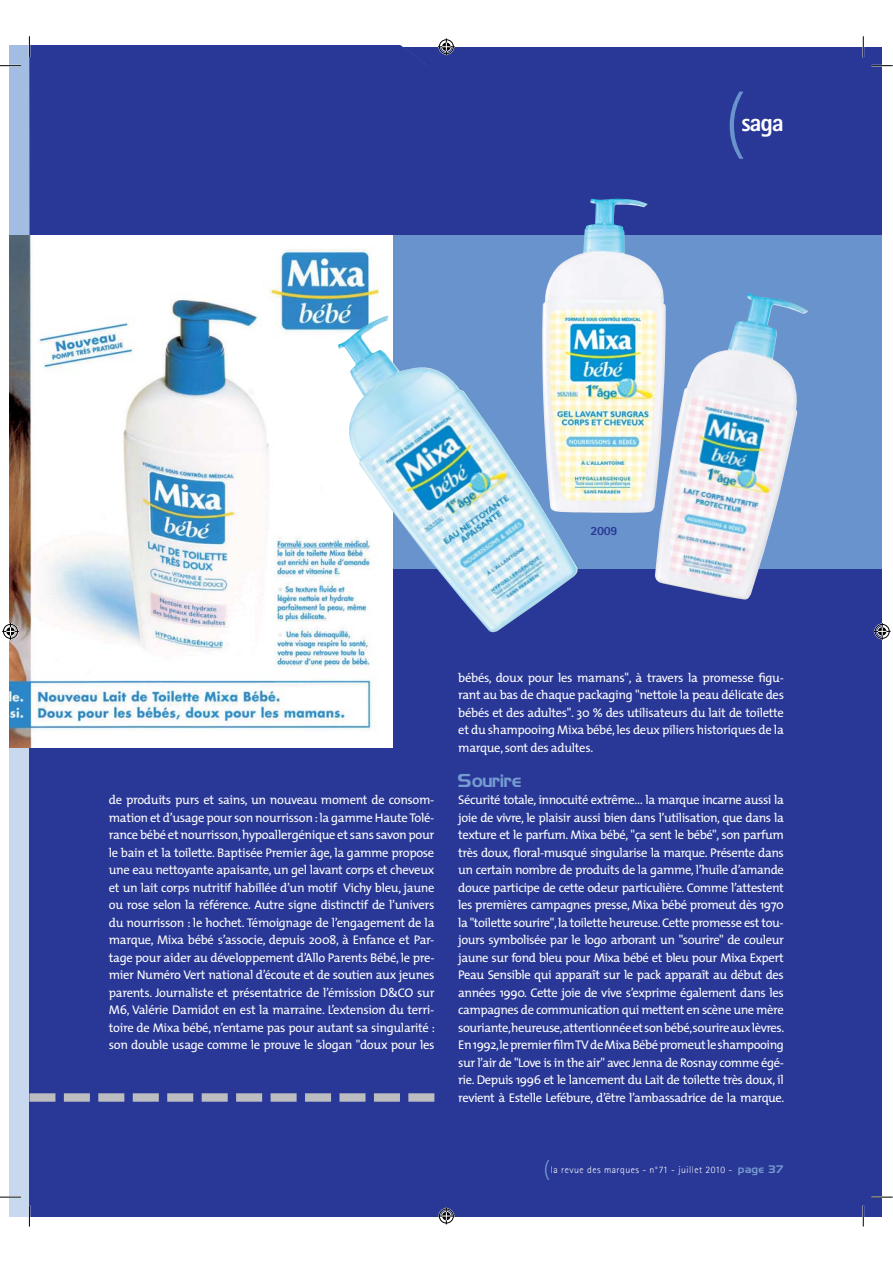
<style>
.page{position:relative;width:893px;height:1263px;background:#fff}
.page>*{position:absolute;margin:0;border:0;box-sizing:border-box;transform-origin:0 0}
.t1{font:300 70.05px "The Mix";color:#6993cd}
.t2{font:800 25.2px "Rotis Sans Serif";color:#fff}
.t3{font:16.8px "Hancock Park Laser";color:#769bd1}
.t4{font:12.6px/17.5px "The Mix";letter-spacing:-.025em;color:#fff;text-align:justify}
.t5{font:800 12.6px "Rotis Sans Serif";color:#293896}
.t6{font:300 9.75px "Rotis Sans Serif";letter-spacing:.05em;color:#fff}
.s1{font-family:"The Mix";font-size:21px;color:#769bd1}
.s2{font-family:"Hancock Park Laser";font-weight:400;color:#769bd1}
</style>
<div class="page">
<div style="left:10px;top:47px;width:19px;height:1170px;background:#c7d8ef"></div>
<div style="left:29px;top:47px;width:852px;height:1170px;background:#293896"></div>
<svg style="left:29px;top:1093px;width:405px;height:9px"></svg>
<div style="left:10px;top:46px;width:19px;height:190px;background:#a2bce2"></div>
<div style="left:347px;top:236px;width:535px;height:333px;background:#6993cd"></div>
<img style="left:10px;top:236px;width:383px;height:511px">
<img style="left:541px;top:198px;width:125px;height:315px">
<img style="left:655px;top:293px;width:152px;height:307px">
<img style="left:337px;top:315px;width:243px;height:319px">
<hr style="left:0;top:65px;width:21px;height:2px;background:#fff">
<hr style="left:872px;top:65px;width:21px;height:2px;background:#fff">
<hr style="left:0;top:1196px;width:21px;height:2px;background:#fff">
<hr style="left:872px;top:1196px;width:21px;height:2px;background:#fff">
<hr style="left:862px;top:36px;width:2px;height:21px;background:#fff">
<hr style="left:862px;top:1206px;width:2px;height:21px;background:#fff">
<svg style="left:0;top:65px;width:21px;height:1px"></svg>
<svg style="left:872px;top:65px;width:21px;height:1px"></svg>
<svg style="left:0;top:1197px;width:21px;height:1px"></svg>
<svg style="left:872px;top:1197px;width:21px;height:1px"></svg>
<svg style="left:29px;top:36px;width:1px;height:21px"></svg>
<svg style="left:29px;top:1206px;width:1px;height:21px"></svg>
<svg style="left:863px;top:36px;width:1px;height:21px"></svg>
<svg style="left:863px;top:1206px;width:1px;height:21px"></svg>
<svg style="left:438px;top:38px;width:17px;height:17px"></svg>
<svg style="left:438px;top:1208px;width:17px;height:16px"></svg>
<svg style="left:2px;top:623px;width:17px;height:17px"></svg>
<svg style="left:874px;top:623px;width:16px;height:17px"></svg>
<h1 class="t1" style="left:724px;top:80px;width:23px">(</h1>
<h2 class="t2" style="left:741px;top:114px;width:44px">saga</h2>
<p class="t5" style="left:590px;top:526px;width:29px">2009</p>
<p class="t4" style="left:109px;top:792px;width:328px">de produits purs et sains, un nouveau moment de consom&shy;mation et d’usage pour son nourrisson : la gamme Haute Tolé&shy;rance bébé et nourrisson, hypoallergénique et sans savon pour le bain et la toilette. Baptisée Premier âge, la gamme propose une eau nettoyante apaisante, un gel lavant corps et cheveux et un lait corps nutritif habillée d’un motif Vichy bleu, jaune ou rose selon la référence. Autre signe distinctif de l’univers du nourrisson : le hochet. Témoignage de l’engagement de la marque, Mixa bébé s’associe, depuis 2008, à Enfance et Par&shy;tage pour aider au développement d’Allo Parents Bébé, le pre&shy;mier Numéro Vert national d’écoute et de soutien aux jeunes parents. Journaliste et présentatrice de l’émission D&amp;CO sur M6, Valérie Damidot en est la marraine. L’extension du terri&shy;toire de Mixa bébé, n’entame pas pour autant sa singularité : son double usage comme le prouve le slogan "doux pour les</p>
<p class="t4" style="left:458px;top:670px;width:327px">bébés, doux pour les mamans", à travers la promesse figu&shy;rant au bas de chaque packaging "nettoie la peau délicate des bébés et des adultes". 30 % des utilisateurs du lait de toilette et du shampooing Mixa bébé, les deux piliers historiques de la marque, sont des adultes.</p>
<h3 class="t3" style="left:458px;top:774px;width:65px">Sourire</h3>
<p class="t4" style="left:458px;top:792px;width:328px">Sécurité totale, innocuité extrême… la marque incarne aussi la joie de vivre, le plaisir aussi bien dans l’utilisation, que dans la texture et le parfum. Mixa bébé, "ça sent le bébé", son parfum très doux, floral-musqué singularise la marque. Présente dans un certain nombre de produits de la gamme, l’huile d’amande douce participe de cette odeur particulière. Comme l’attestent les premières campagnes presse, Mixa bébé promeut dès 1970 la "toilette sourire", la toilette heureuse. Cette promesse est tou&shy;jours symbolisée par le logo arborant un "sourire" de couleur jaune sur fond bleu pour Mixa bébé et bleu pour Mixa Expert Peau Sensible qui apparaît sur le pack apparaît au début des années 1990. Cette joie de vive s’exprime également dans les campagnes de communication qui mettent en scène une mère souriante,heureuse,attentionnée et son bébé,sourire aux lèvres.<br>En 1992,le premier film TV de Mixa Bébé promeut le shampooing sur l’air de "Love is in the air" avec Jenna de Rosnay comme égé&shy;rie. Depuis 1996 et le lancement du Lait de toilette très doux, il revient à Estelle Lefébure, d’être l’ambassadrice de la marque.</p>
<p class="t6" style="left:543px;top:1166px;width:242px"><span class="s1">(</span>la revue des marques - n°71 - juillet 2010 - <span class="s2">page 37</span></p>
</div>
